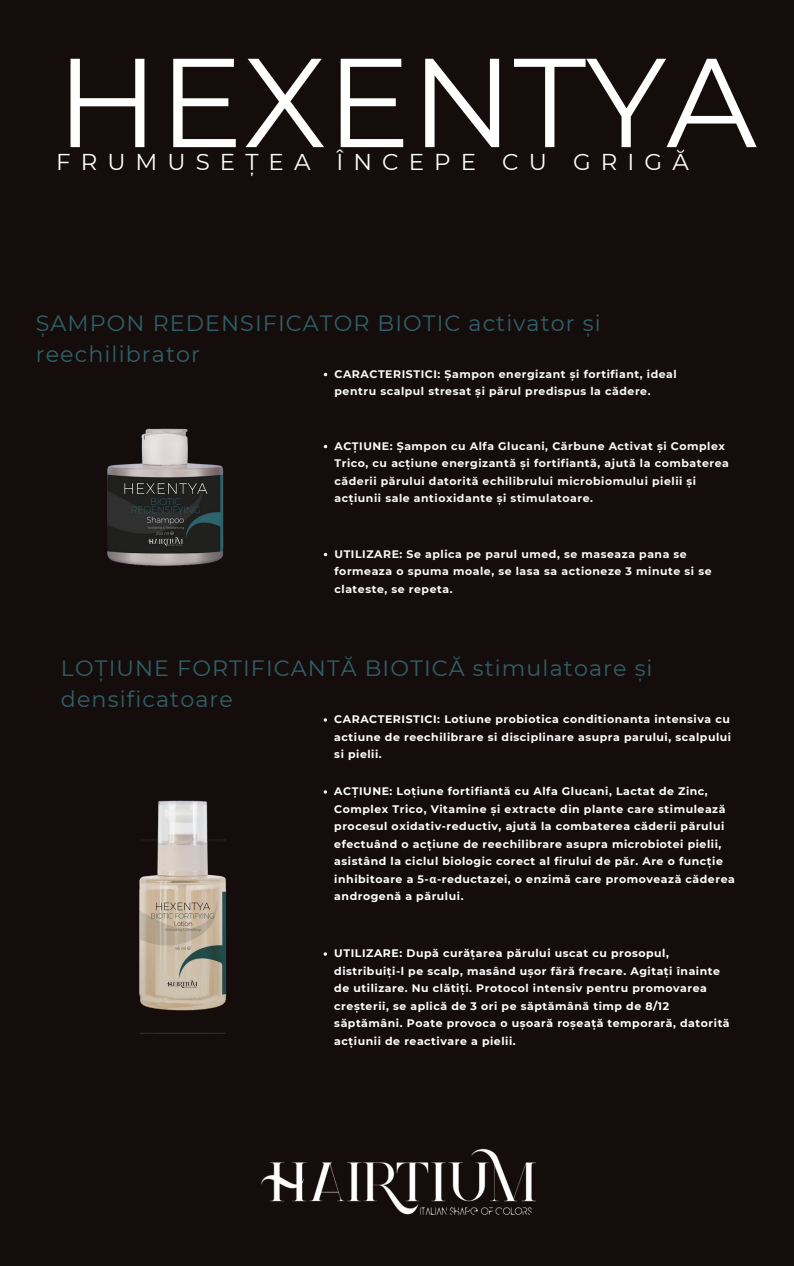
<style>
.page{position:relative;width:794px;height:1266px;background:#fff}
.page>*{position:absolute;margin:0;border:0;box-sizing:border-box;transform-origin:0 0}
.t1{font:126.23px "Montserrat";color:#fff}
.t2{font:22.88px "Montserrat";letter-spacing:.44em;color:#fff}
.t3{font:22.2px/30.9px "Montserrat";letter-spacing:.05em;color:#2f6069}
.t4{font:700 10.88px/17.4px "Montserrat";letter-spacing:.05em;color:#fff}
.t5{font:700 10.88px/17.4px "Montserrat";letter-spacing:.05em;color:#fafaf9}
.s1{font-family:"Noto Sans"}
</style>
<div class="page">
<div style="left:0;top:0;width:793px;height:1266px;background:#150d0c"></div>
<img style="left:261px;top:1148px;width:275px;height:67px">
<img style="left:107px;top:428px;width:117px;height:138px">
<img style="left:139px;top:800px;width:88px;height:211px">
<p class="t1" style="left:56px;top:25px;width:701px">HEXENTYA</p>
<p class="t2" style="left:56px;top:148px;width:256px">FRUMUSEȚEA</p>
<p class="t2" style="left:336px;top:148px;width:353px">ÎNCEPE CU GRIGĂ</p>
<p class="t3" style="left:36px;top:308px;width:566px">ȘAMPON REDENSIFICATOR BIOTIC activator și reechilibrator</p>
<h1 class="t5" style="left:334px;top:365px;width:343px">CARACTERISTICI: Șampon energizant și fortifiant, ideal pentru scalpul stresat și părul predispus la cădere.</h1>
<p class="t5" style="left:334px;top:437px;width:395px">ACȚIUNE: Șampon cu Alfa Glucani, Cărbune Activat și Complex Trico, cu acțiune energizantă și fortifiantă, ajută la combaterea căderii părului datorită echilibrului microbiomului pielii și acțiunii sale antioxidante și stimulatoare.</p>
<h2 class="t5" style="left:334px;top:545px;width:378px">UTILIZARE: Se aplica pe parul umed, se maseaza pana se formeaza o spuma moale, se lasa sa actioneze 3 minute si se clateste, se repeta.</h2>
<h2 class="t3" style="left:61px;top:653px;width:592px">LOȚIUNE FORTIFICANTĂ BIOTICĂ stimulatoare și densificatoare</h2>
<p class="t4" style="left:334px;top:711px;width:398px">CARACTERISTICI: Lotiune probiotica conditionanta intensiva cu actiune de reechilibrare si disciplinare asupra parului, scalpului si pielii.</p>
<p class="t4" style="left:334px;top:783px;width:402px">ACȚIUNE: Loțiune fortifiantă cu Alfa Glucani, Lactat de Zinc, Complex Trico, Vitamine și extracte din plante care stimulează procesul oxidativ-reductiv, ajută la combaterea căderii părului efectuând o acțiune de reechilibrare asupra microbiotei pielii, asistând la ciclul biologic corect al firului de păr. Are o funcție inhibitoare a 5-<span class="s1">α</span>-reductazei, o enzimă care promovează căderea androgenă a părului.</p>
<p class="t4" style="left:334px;top:945px;width:396px">UTILIZARE: După curățarea părului uscat cu prosopul, distribuiți-l pe scalp, masând ușor fără frecare. Agitați înainte de utilizare. Nu clătiți. Protocol intensiv pentru promovarea creșterii, se aplică de 3 ori pe săptămână timp de 8/12 săptămâni. Poate provoca o ușoară roșeață temporară, datorită acțiunii de reactivare a pielii.</p>
</div>
